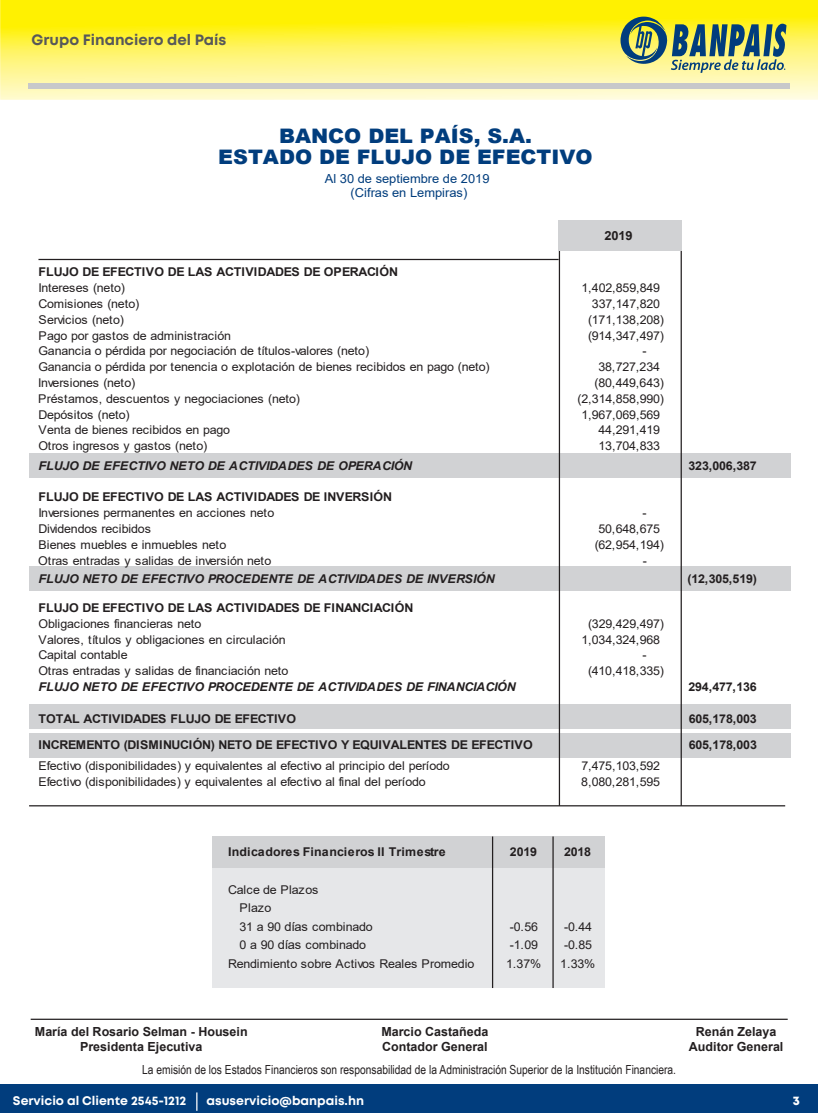
<style>
.page{position:relative;width:818px;height:1113px;background:#fff}
.page>*{position:absolute;margin:0;border:0;box-sizing:border-box;transform-origin:0 0}
.t1{font:900 20px/21.4px "Arial";color:#013d7d;text-align:center}
.t2{font:700 15px "Mont";color:#57585a}
.t3{font:700 12.5px/15px "Arial";color:#231f20;text-align:center}
.t4{font:12.5px "Arial Narrow";color:#231f20}
.t5{font:700 12.5px "Mont";color:#fff}
.t6{font:12.5px "Arial";color:#013d7d}
.t7{font:800 12.5px "Mont";color:#fff}
.t8{font:12.12px/18.6px "Arial";letter-spacing:-.015em;color:#231f20}
.t9{font:700 12.12px "Arial";letter-spacing:-.015em;color:#231f20}
.t10{font:italic 700 12.12px "Arial";letter-spacing:-.015em;color:#231f20}
.t11{font:700 12.12px "Arial";letter-spacing:.005em;color:#231f20}
.s1{font-size:12.5px}
</style>
<div class="page">
<div style="left:29px;top:453px;width:761px;height:24px;background:#d1d2d4"></div>
<div style="left:29px;top:566px;width:761px;height:24px;background:#d1d2d4"></div>
<div style="left:29px;top:704px;width:761px;height:24px;background:#d1d2d4"></div>
<div style="left:29px;top:733px;width:761px;height:24px;background:#d1d2d4"></div>
<svg style="left:0;top:0;width:817px;height:100px"></svg>
<div style="left:28px;top:83px;width:761px;height:6px;background:#c7c8ca"></div>
<svg style="left:620px;top:17px;width:166px;height:56px"></svg>
<hr style="left:31px;top:1018px;width:756px;height:1px;background:#231f20">
<div style="left:0;top:1084px;width:817px;height:28px;background:#013d7d"></div>
<hr style="left:558px;top:231px;width:2px;height:574px;background:#231f20">
<hr style="left:680px;top:231px;width:1px;height:574px;background:#231f20">
<div style="left:558px;top:220px;width:123px;height:30px;background:#d1d2d4"></div>
<hr style="left:29px;top:805px;width:755px;height:1px;background:#231f20">
<hr style="left:38px;top:259px;width:520px;height:1px;background:#231f20">
<div style="left:213px;top:836px;width:392px;height:151px;background:#e6e7e9"></div>
<div style="left:213px;top:836px;width:392px;height:32px;background:#d1d2d4"></div>
<hr style="left:491px;top:836px;width:2px;height:151px;background:#231f20">
<hr style="left:552px;top:836px;width:1px;height:151px;background:#231f20">
<svg style="left:196px;top:1092px;width:1px;height:18px"></svg>
<p class="t2" style="left:32px;top:30px;width:196px">Grupo Financiero del País</p>
<h1 class="t1" style="left:218px;top:124px;width:376px">BANCO DEL PAÍS, S.A.<br>ESTADO DE FLUJO DE EFECTIVO</h1>
<p class="t6" style="left:350px;top:184px;width:118px">(Cifras en Lempiras)</p>
<p class="t6" style="left:325px;top:170px;width:166px">Al 30 de septiembre de 2019</p>
<p class="t3" style="left:604px;top:228px;width:29px">2019</p>
<p class="t9" style="left:38px;top:263px;width:361px">FLUJO DE EFECTIVO DE LAS ACTIVIDADES DE OPERACIÓN</p>
<p class="t8" style="left:38px;top:278px;width:88px">Intereses (neto)</p>
<p class="t8" style="left:581px;top:278px;width:80px">1,402,859,849</p>
<p class="t8" style="left:38px;top:294px;width:102px">Comisiones (neto)</p>
<p class="t8" style="left:591px;top:294px;width:70px">337,147,820</p>
<p class="t8" style="left:38px;top:310px;width:87px">Servicios (neto)</p>
<p class="t8" style="left:588px;top:310px;width:77px">(171,138,208)</p>
<p class="t8" style="left:38px;top:326px;width:194px">Pago por gastos de administración</p>
<p class="t8" style="left:587px;top:326px;width:77px">(914,347,497)</p>
<p class="t8" style="left:38px;top:342px;width:332px">Ganancia o pérdida por negociación de títulos-valores (neto)</p>
<p class="t8" style="left:642px;top:342px;width:6px">-</p>
<p class="t8" style="left:38px;top:357px;width:452px">Ganancia o pérdida por tenencia o explotación de bienes recibidos en pago (neto)</p>
<p class="t8" style="left:598px;top:357px;width:63px">38,727,234</p>
<p class="t8" style="left:38px;top:373px;width:98px">Inversiones (neto)</p>
<p class="t8" style="left:594px;top:373px;width:71px">(80,449,643)</p>
<p class="t8" style="left:38px;top:389px;width:263px">Préstamos, descuentos y negociaciones (neto)</p>
<p class="t8" style="left:577px;top:389px;width:88px">(2,314,858,990)</p>
<p class="t8" style="left:38px;top:405px;width:93px">Depósitos (neto)</p>
<p class="t8" style="left:581px;top:405px;width:80px">1,967,069,569</p>
<p class="t8" style="left:38px;top:421px;width:193px">Venta de bienes recibidos en pago</p>
<p class="t8" style="left:598px;top:421px;width:63px">44,291,419</p>
<p class="t8" style="left:38px;top:436px;width:170px">Otros ingresos y gastos (neto)</p>
<p class="t8" style="left:598px;top:436px;width:63px">13,704,833</p>
<p class="t10" style="left:38px;top:457px;width:375px">FLUJO DE EFECTIVO NETO DE ACTIVIDADES DE OPERACIÓN</p>
<p class="t9" style="left:688px;top:457px;width:70px">323,006,387</p>
<p class="t9" style="left:38px;top:488px;width:355px">FLUJO DE EFECTIVO DE LAS ACTIVIDADES DE INVERSIÓN</p>
<p class="t8" style="left:38px;top:503px;width:237px">Inversiones permanentes en acciones neto</p>
<p class="t8" style="left:642px;top:503px;width:6px">-</p>
<p class="t8" style="left:38px;top:519px;width:114px">Dividendos recibidos</p>
<p class="t8" style="left:598px;top:519px;width:63px">50,648,675</p>
<p class="t8" style="left:38px;top:535px;width:189px">Bienes muebles e inmuebles neto</p>
<p class="t8" style="left:594px;top:535px;width:71px">(62,954,194)</p>
<p class="t8" style="left:38px;top:551px;width:234px">Otras entradas y salidas de inversión neto</p>
<p class="t8" style="left:642px;top:551px;width:6px">-</p>
<p class="t10" style="left:38px;top:570px;width:457px">FLUJO NETO DE EFECTIVO PROCEDENTE DE ACTIVIDADES DE INVERSIÓN</p>
<p class="t9" style="left:687px;top:570px;width:71px">(12,305,519)</p>
<p class="t9" style="left:38px;top:599px;width:376px">FLUJO DE EFECTIVO DE LAS ACTIVIDADES DE FINANCIACIÓN</p>
<p class="t8" style="left:38px;top:614px;width:164px">Obligaciones financieras neto</p>
<p class="t8" style="left:588px;top:614px;width:77px">(329,429,497)</p>
<p class="t8" style="left:38px;top:630px;width:248px">Valores, títulos y obligaciones en circulación</p>
<p class="t8" style="left:581px;top:630px;width:80px">1,034,324,968</p>
<p class="t8" style="left:38px;top:645px;width:91px">Capital contable</p>
<p class="t8" style="left:642px;top:645px;width:6px">-</p>
<p class="t8" style="left:38px;top:661px;width:251px">Otras entradas y salidas de financiación neto</p>
<p class="t8" style="left:587px;top:661px;width:77px">(410,418,335)</p>
<p class="t10" style="left:38px;top:678px;width:478px">FLUJO NETO DE EFECTIVO PROCEDENTE DE ACTIVIDADES DE FINANCIACIÓN</p>
<p class="t9" style="left:688px;top:678px;width:70px">294,477,136</p>
<p class="t9" style="left:38px;top:709px;width:259px">TOTAL ACTIVIDADES FLUJO DE EFECTIVO</p>
<p class="t9" style="left:688px;top:709px;width:70px">605,178,003</p>
<p class="t9" style="left:38px;top:736px;width:495px">INCREMENTO (DISMINUCIÓN) NETO DE EFECTIVO Y EQUIVALENTES DE EFECTIVO</p>
<p class="t9" style="left:688px;top:736px;width:70px">605,178,003</p>
<p class="t8" style="left:38px;top:756px;width:412px">Efectivo (disponibilidades) y equivalentes al efectivo al principio del período</p>
<p class="t8" style="left:581px;top:756px;width:80px">7,475,103,592</p>
<p class="t8" style="left:38px;top:772px;width:388px">Efectivo (disponibilidades) y equivalentes al efectivo al final del período</p>
<p class="t8" style="left:581px;top:772px;width:80px">8,080,281,595</p>
<p class="t11" style="left:228px;top:843px;width:219px">Indicadores Financieros II Trimestre</p>
<p class="t9" style="left:509px;top:843px;width:29px">2019</p>
<p class="t9" style="left:564px;top:843px;width:29px">2018</p>
<p class="t8" style="left:239px;top:880px;width:135px;text-indent:-11px">Calce de Plazos<br>Plazo<br>31 a 90 <span class="s1">días</span> combinado</p>
<p class="t8" style="left:509px;top:917px;width:29px">-0.56</p>
<p class="t8" style="left:564px;top:917px;width:29px">-0.44</p>
<p class="t8" style="left:239px;top:935px;width:128px">0 a 90 <span class="s1">días</span> combinado</p>
<p class="t8" style="left:509px;top:935px;width:29px">-1.09</p>
<p class="t8" style="left:564px;top:935px;width:29px">-0.85</p>
<p class="t8" style="left:228px;top:954px;width:248px">Rendimiento sobre Activos Reales Promedio</p>
<p class="t8" style="left:506px;top:954px;width:36px">1.37%</p>
<p class="t8" style="left:560px;top:954px;width:36px">1.33%</p>
<p class="t3" style="left:35px;top:1024px;width:214px">María del Rosario Selman - Housein<br>Presidenta Ejecutiva</p>
<p class="t3" style="left:381px;top:1024px;width:108px;text-align:left">Marcio Castañeda<br>Contador General</p>
<p class="t3" style="left:688px;top:1024px;width:96px">Renán Zelaya<br>Auditor General</p>
<p class="t4" style="left:142px;top:1060px;width:535px">La emisión de los Estados Financieros son responsabilidad de la Administración Superior de la Institución Financiera.</p>
<p class="t5" style="left:13px;top:1092px;width:175px">Servicio al Cliente 2545-1212</p>
<p class="t5" style="left:206px;top:1092px;width:159px">asuservicio@banpais.hn</p>
<p class="t7" style="left:792px;top:1092px;width:9px">3</p>
</div>
